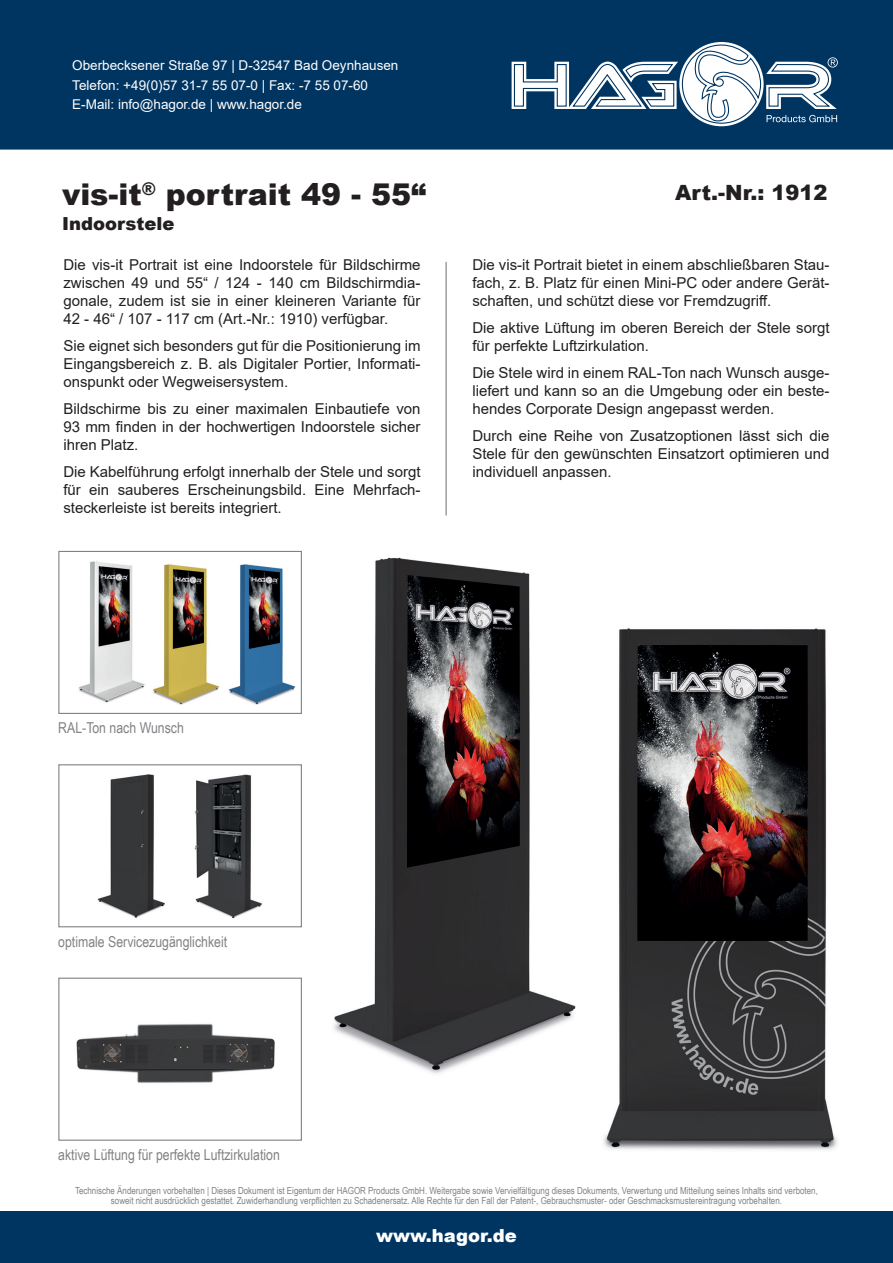
<style>
.page{position:relative;width:893px;height:1263px;background:#fff}
.page>*{position:absolute;margin:0;border:0;box-sizing:border-box;transform-origin:0 0}
.t1{font:900 30px "Arial";color:#231f20}
.t2{font:900 21px "Arial";color:#231f20}
.t3{font:900 18px "Arial";color:#fff}
.t4{font:900 18px "Arial";color:#231f20}
.t5{font:15px/18px "Arial";color:#231f20;text-align:justify}
.t6{font:15px "Arial Narrow";color:#808285}
.t7{font:13.5px/19.5px "Arial";color:#fff}
.t8{font:9.75px/10.5px "Arial Narrow";color:#808285;text-align:center}
</style>
<div class="page">
<div style="left:0;top:1212px;width:893px;height:51px;background:#003562"></div>
<div style="left:0;top:0;width:893px;height:150px;background:#003562"></div>
<svg style="left:502px;top:39px;width:357px;height:92px"></svg>
<hr style="left:445px;top:262px;width:2px;height:253px;background:#9d9fa2">
<img style="left:333px;top:557px;width:243px;height:517px">
<img style="left:603px;top:628px;width:234px;height:522px">
<img style="left:76px;top:1024px;width:199px;height:59px">
<div style="left:58px;top:978px;width:244px;height:163px;border:1px solid #808285"></div>
<div style="left:58px;top:764px;width:244px;height:163px;border:1px solid #808285"></div>
<img style="left:97px;top:774px;width:68px;height:144px">
<img style="left:194px;top:774px;width:68px;height:144px">
<img style="left:78px;top:561px;width:67px;height:142px">
<div style="left:58px;top:551px;width:244px;height:163px;border:1px solid #808285"></div>
<img style="left:153px;top:564px;width:67px;height:141px">
<img style="left:229px;top:564px;width:67px;height:141px">
<p class="t7" style="left:72px;top:56px;width:328px">Oberbecksener Straße 97 | D-32547 Bad Oeynhausen<br>Telefon: +49(0)57 31-7 55 07-0 | Fax: -7 55 07-60<br>E-Mail: info@hagor.de | www.hagor.de</p>
<h1 class="t1" style="left:62px;top:172px;width:366px">vis-it<sup>®</sup> portrait 49 - 55“</h1>
<p class="t4" style="left:62px;top:211px;width:114px">Indoorstele</p>
<p class="t5" style="left:63px;top:256px;width:359px">Die vis-it Portrait ist eine Indoorstele für Bildschirme zwischen 49 und 55“ / 124 - 140 cm Bildschirmdia&shy;gonale, zudem ist sie in einer kleineren Variante für 42 - 46“ / 107 - 117 cm (Art.-Nr.: 1910) verfügbar.</p>
<p class="t5" style="left:63px;top:337px;width:359px">Sie eignet sich besonders gut für die Positionierung im Eingangsbereich z. B. als Digitaler Portier, Informati&shy;onspunkt oder Wegweisersystem.</p>
<p class="t5" style="left:63px;top:400px;width:359px">Bildschirme bis zu einer maximalen Einbautiefe von 93 mm finden in der hochwertigen Indoorstele sicher ihren Platz.</p>
<p class="t5" style="left:63px;top:463px;width:359px">Die Kabelführung erfolgt innerhalb der Stele und sorgt für ein sauberes Erscheinungsbild. Eine Mehrfach&shy;steckerleiste ist bereits integriert.</p>
<h2 class="t2" style="left:675px;top:177px;width:154px">Art.-Nr.: 1912</h2>
<p class="t5" style="left:472px;top:256px;width:359px">Die vis-it Portrait bietet in einem abschließbaren Stau&shy;fach, z. B. Platz für einen Mini-PC oder andere Gerät&shy;schaften, und schützt diese vor Fremdzugriff.</p>
<p class="t5" style="left:472px;top:319px;width:359px">Die aktive Lüftung im oberen Bereich der Stele sorgt für perfekte Luftzirkulation.</p>
<p class="t5" style="left:472px;top:364px;width:359px">Die Stele wird in einem RAL-Ton nach Wunsch ausge&shy;liefert und kann so an die Umgebung oder ein beste&shy;hendes Corporate Design angepasst werden.</p>
<p class="t5" style="left:472px;top:427px;width:359px">Durch eine Reihe von Zusatzoptionen lässt sich die Stele für den gewünschten Einsatzort optimieren und individuell anpassen.</p>
<p class="t6" style="left:58px;top:717px;width:127px">RAL-Ton nach Wunsch</p>
<p class="t6" style="left:58px;top:930px;width:170px">optimale Servicezugänglichkeit</p>
<p class="t6" style="left:58px;top:1144px;width:223px">aktive Lüftung für perfekte Luftzirkulation</p>
<p class="t8" style="left:75px;top:1184px;width:744px">Technische Änderungen vorbehalten | Dieses Dokument ist Eigentum der HAGOR Products GmbH. Weitergabe sowie Vervielfältigung dieses Dokuments, Verwertung und Mitteilung seines Inhalts sind verboten, soweit nicht ausdrücklich gestattet. Zuwiderhandlung verpflichten zu Schadenersatz. Alle Rechte für den Fall der Patent-, Gebrauchsmuster- oder Geschmacksmustereintragung vorbehalten.</p>
<p class="t3" style="left:376px;top:1222px;width:142px">www.hagor.de</p>
</div>
